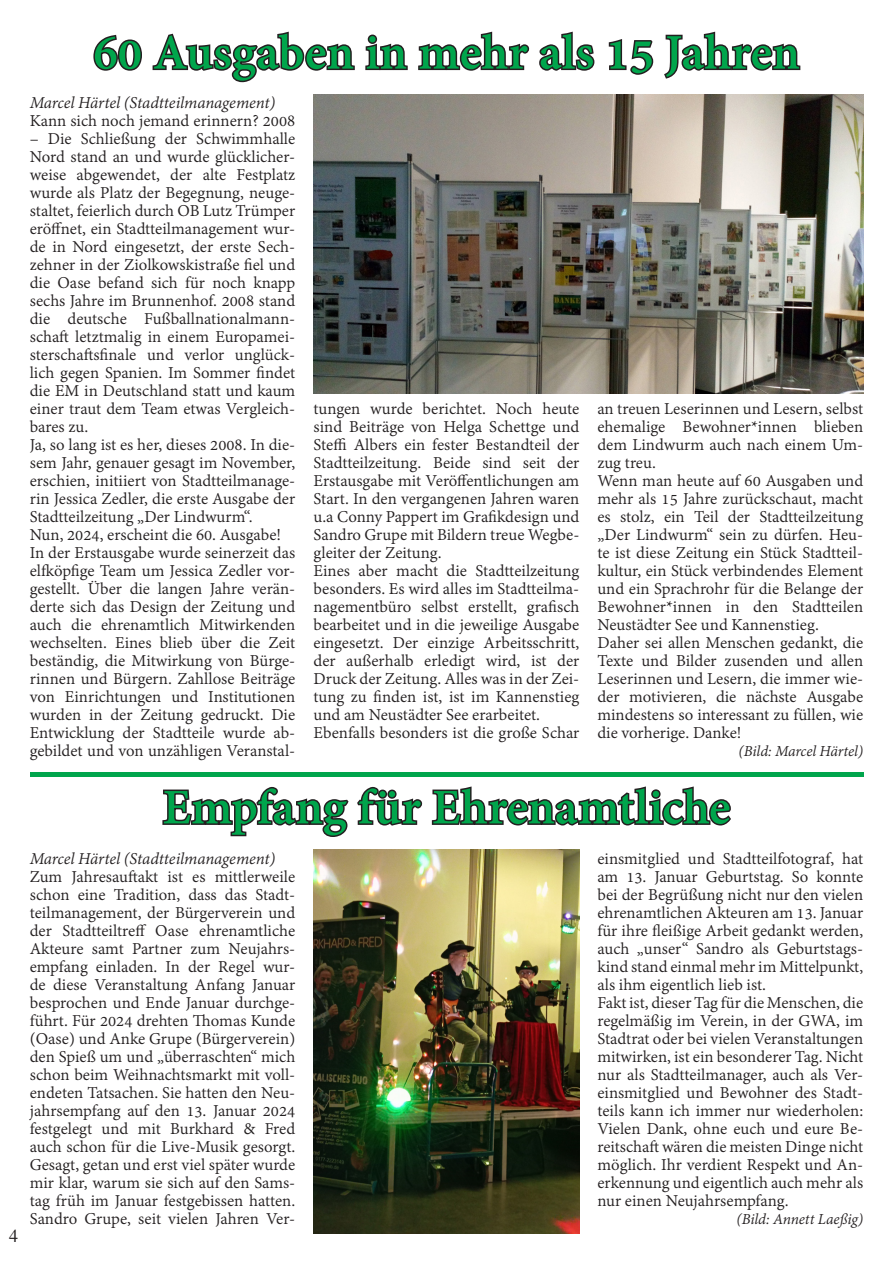
<style>
.page{position:relative;width:893px;height:1263px;background:#fff}
.page>*{position:absolute;margin:0;border:0;box-sizing:border-box;transform-origin:0 0}
.t1{font:700 54px "Adobe Devanagari";color:#00a54c}
.t2{font:18px/18px "Adobe Devanagari";color:#231f20}
.t3{font:italic 18px "Adobe Devanagari";letter-spacing:-.01em;color:#231f20}
.t4{font:18px "Times";color:#231f20}
.t5{font:italic 16.5px "Adobe Devanagari";letter-spacing:-.01em;color:#231f20}
</style>
<div class="page">
<svg style="left:93px;top:34px;width:49px;height:37px"></svg>
<svg style="left:152px;top:31px;width:203px;height:52px"></svg>
<svg style="left:365px;top:34px;width:43px;height:37px"></svg>
<svg style="left:418px;top:31px;width:112px;height:40px"></svg>
<svg style="left:539px;top:31px;width:56px;height:40px"></svg>
<svg style="left:608px;top:39px;width:46px;height:36px"></svg>
<svg style="left:664px;top:31px;width:137px;height:48px"></svg>
<hr style="left:30px;top:772px;width:833px;height:4px;background:#00a54c">
<img style="left:314px;top:95px;width:549px;height:298px">
<svg style="left:162px;top:786px;width:261px;height:51px"></svg>
<svg style="left:431px;top:786px;width:300px;height:40px"></svg>
<img style="left:314px;top:849px;width:265px;height:384px">
<p class="t4" style="left:9px;top:1219px;width:10px">4</p>
<h1 class="t1" style="left:93px;top:22px;width:708px">60 Ausgaben in mehr als 15 Jahren</h1>
<p class="t3" style="left:30px;top:93px;width:247px">Marcel Härtel (Stadtteilmanagement)</p>
<p class="t2" style="left:30px;top:113px;width:267px">Kann sich noch jemand erinnern? 2008</p>
<p class="t2" style="left:30px;top:131px;width:267px">– Die Schließung der Schwimmhalle Nord stand an und wurde glücklicher&shy;weise abgewendet, der alte Festplatz wurde als Platz der Begegnung, neuge&shy;staltet, feierlich durch OB Lutz Trümper eröffnet, ein Stadtteilmanagement wur&shy;de in Nord eingesetzt, der erste Sech&shy;zehner in der Ziolkowskistraße fiel und die Oase befand sich für noch knapp sechs Jahre im Brunnenhof. 2008 stand die deutsche Fußballnationalmann&shy;schaft letztmalig in einem Europamei&shy;sterschaftsfinale und verlor unglück&shy;lich gegen Spanien. Im Sommer findet die EM in Deutschland statt und kaum einer traut dem Team etwas Vergleich&shy;bares zu.<br>Ja, so lang ist es her, dieses 2008. In die&shy;sem Jahr, genauer gesagt im November, erschien, initiiert von Stadtteilmanage&shy;rin Jessica Zedler, die erste Ausgabe der Stadtteilzeitung „Der Lindwurm“.<br>Nun, 2024, erscheint die 60. Ausgabe!<br>In der Erstausgabe wurde seinerzeit das elfköpfige Team um Jessica Zedler vor&shy;gestellt. Über die langen Jahre verän&shy;derte sich das Design der Zeitung und auch die ehrenamtlich Mitwirkenden wechselten. Eines blieb über die Zeit beständig, die Mitwirkung von Bürge&shy;rinnen und Bürgern. Zahllose Beiträge von Einrichtungen und Institutionen wurden in der Zeitung gedruckt. Die Entwicklung der Stadtteile wurde ab&shy;gebildet und von unzähligen Veranstal-</p>
<p class="t2" style="left:314px;top:401px;width:267px">tungen wurde berichtet. Noch heute sind Beiträge von Helga Schettge und Steffi Albers ein fester Bestandteil der Stadtteilzeitung. Beide sind seit der Erstausgabe mit Veröffentlichungen am Start. In den vergangenen Jahren waren u.a Conny Pappert im Grafikdesign und Sandro Grupe mit Bildern treue Wegbe&shy;gleiter der Zeitung.<br>Eines aber macht die Stadtteilzeitung besonders. Es wird alles im Stadtteilma&shy;nagementbüro selbst erstellt, grafisch bearbeitet und in die jeweilige Ausgabe eingesetzt. Der einzige Arbeitsschritt, der außerhalb erledigt wird, ist der Druck der Zeitung. Alles was in der Zei&shy;tung zu finden ist, ist im Kannenstieg und am Neustädter See erarbeitet.<br>Ebenfalls besonders ist die große Schar</p>
<p class="t2" style="left:597px;top:401px;width:267px">an treuen Leserinnen und Lesern, selbst ehemalige Bewohner*innen blieben dem Lindwurm auch nach einem Um&shy;zug treu.<br>Wenn man heute auf 60 Ausgaben und mehr als 15 Jahre zurückschaut, macht es stolz, ein Teil der Stadtteilzeitung „Der Lindwurm“ sein zu dürfen. Heu&shy;te ist diese Zeitung ein Stück Stadtteil&shy;kultur, ein Stück verbindendes Element und ein Sprachrohr für die Belange der Bewohner*innen in den Stadtteilen Neustädter See und Kannenstieg.<br>Daher sei allen Menschen gedankt, die Texte und Bilder zusenden und allen Leserinnen und Lesern, die immer wie&shy;der motivieren, die nächste Ausgabe mindestens so interessant zu füllen, wie die vorherige. Danke!</p>
<p class="t5" style="left:739px;top:742px;width:126px">(Bild: Marcel Härtel)</p>
<h1 class="t1" style="left:162px;top:776px;width:570px">Empfang für Ehrenamtliche</h1>
<p class="t2" style="left:597px;top:851px;width:267px">einsmitglied und Stadtteilfotograf, hat am 13. Januar Geburtstag. So konnte bei der Begrüßung nicht nur den vielen ehrenamtlichen Akteuren am 13. Januar für ihre fleißige Arbeit gedankt werden, auch „unser“ Sandro als Geburtstags&shy;kind stand einmal mehr im Mittelpunkt, als ihm eigentlich lieb ist.<br>Fakt ist, dieser Tag für die Menschen, die regelmäßig im Verein, in der GWA, im Stadtrat oder bei vielen Veranstaltungen mitwirken, ist ein besonderer Tag. Nicht nur als Stadtteilmanager, auch als Ver&shy;einsmitglied und Bewohner des Stadt&shy;teils kann ich immer nur wiederholen:<br>Vielen Dank, ohne euch und eure Be&shy;reitschaft wären die meisten Dinge nicht möglich. Ihr verdient Respekt und An&shy;erkennung und eigentlich auch mehr als nur einen Neujahrsempfang.</p>
<p class="t5" style="left:737px;top:1210px;width:128px">(Bild: Annett Laeßig)</p>
<p class="t3" style="left:30px;top:849px;width:247px">Marcel Härtel (Stadtteilmanagement)</p>
<p class="t2" style="left:30px;top:869px;width:267px;text-align:justify">Zum Jahresauftakt ist es mittlerweile schon eine Tradition, dass das Stadt&shy;teilmanagement, der Bürgerverein und der Stadtteiltreff Oase ehrenamtliche Akteure samt Partner zum Neujahrs&shy;empfang einladen. In der Regel wur&shy;de diese Veranstaltung Anfang Januar besprochen und Ende Januar durchge&shy;führt. Für 2024 drehten Thomas Kunde (Oase) und Anke Grupe (Bürgerverein) den Spieß um und „überraschten“ mich schon beim Weihnachtsmarkt mit voll&shy;endeten Tatsachen. Sie hatten den Neu&shy;jahrsempfang auf den 13. Januar 2024 festgelegt und mit Burkhard &amp; Fred auch schon für die Live-Musik gesorgt.<br>Gesagt, getan und erst viel später wurde mir klar, warum sie sich auf den Sams&shy;tag früh im Januar festgebissen hatten.<br>Sandro Grupe, seit vielen Jahren Ver-</p>
</div>
